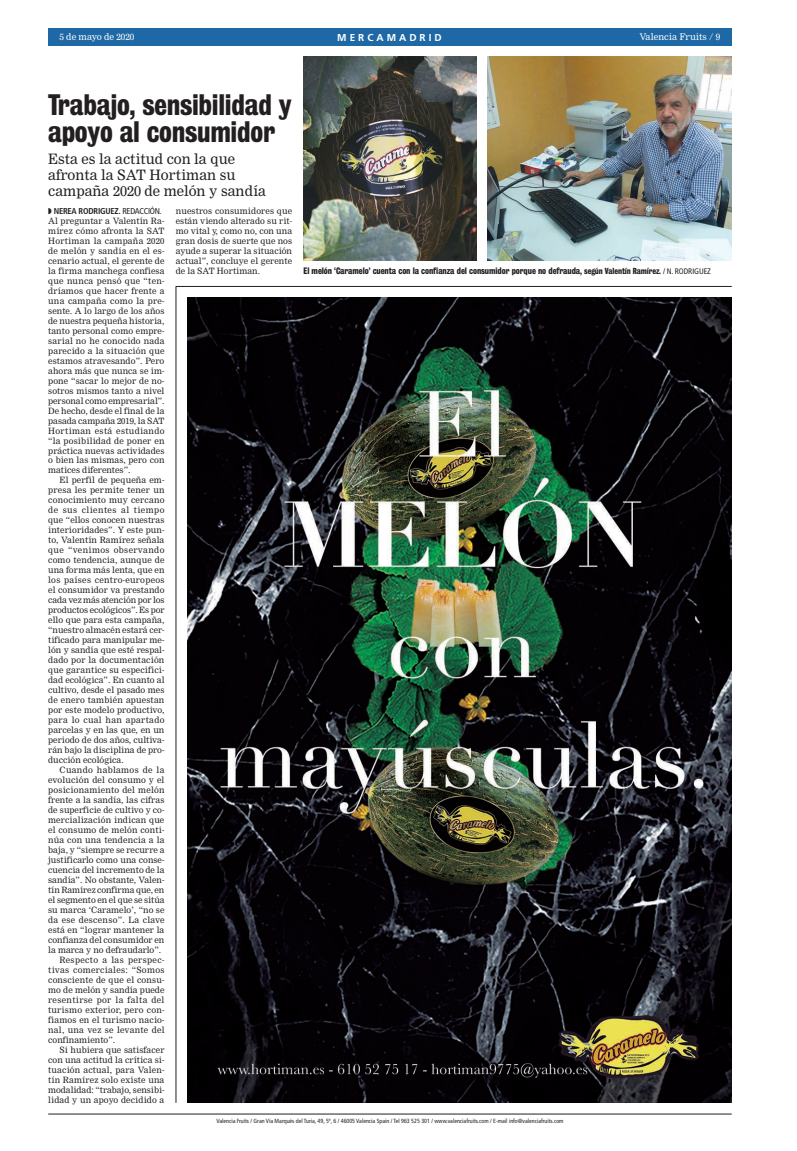
<style>
.page{position:relative;width:797px;height:1151px;background:#fff}
.page>*{position:absolute;margin:0;border:0;box-sizing:border-box;transform-origin:0 0}
.t1{font:27px/27px "Bureau Grot Three Seven";letter-spacing:-.01em;color:#231f20}
.t2{font:14px/16px "Nimrod";color:#231f20}
.t3{font:700 10px "Frutiger";letter-spacing:.3em;color:#fff}
.t4{font:9px "Nimrod";color:#fff}
.t5{font:8.5px/10px "Nimrod";letter-spacing:.01em;color:#231f20;text-align:justify}
.t6{font:8.5px "Bureau Grot Three Seven";letter-spacing:-.01em;color:#231f20}
.t7{font:8.5px "Nimrod";letter-spacing:.04em;color:#231f20}
.t8{font:700 condensed 8.5px "Frutiger";letter-spacing:-.025em;color:#231f20}
.t9{font:8.5px "Nimrod";letter-spacing:-.01em;color:#231f20}
.t10{font:8.5px "Nimrod";letter-spacing:.035em;color:#231f20}
.t11{font:8.5px "Nimrod";letter-spacing:.03em;color:#231f20}
.t12{font:condensed 6px "Frutiger";color:#231f20}
.s1{font-weight:400}
.s2{font-size:8px}
.s3{font-family:"Frutiger";font-stretch:condensed;font-size:8px}
</style>
<div class="page">
<div style="left:48px;top:28px;width:683px;height:17px;background:#1e68a6"></div>
<hr style="left:48px;top:1114px;width:683px;height:1px;background:#231f20">
<img style="left:187px;top:298px;width:544px;height:805px">
<hr style="left:176px;top:286px;width:555px;height:1px;background:#231f20">
<hr style="left:176px;top:286px;width:1px;height:817px;background:#231f20">
<img style="left:303px;top:57px;width:173px;height:204px">
<img style="left:488px;top:57px;width:243px;height:204px">
<p class="t4" style="left:60px;top:32px;width:76px">5 de mayo de 2020</p>
<p class="t3" style="left:337px;top:32px;width:106px">MERCAMADRID</p>
<p class="t4" style="left:639px;top:32px;width:83px">Valencia Fruits / 9</p>
<h1 class="t1" style="left:48px;top:91px;width:245px">Trabajo, sensibilidad y apoyo al consumidor</h1>
<h2 class="t2" style="left:48px;top:151px;width:219px">Esta es la actitud con la que afronta la SAT Hortiman su campaña 2020 de melón y sandía</h2>
<p class="t8" style="left:48px;top:206px;width:115px">◗ NEREA RODRIGUEZ. <span class="s1">REDACCIÓN.</span></p>
<p class="t5" style="left:48px;top:216px;width:118px">Al preguntar a Valentín Ra&shy;mírez cómo afronta la SAT Hortiman la campaña 2020 de melón y sandía en el es&shy;cenario actual, el gerente de la firma manchega confiesa que nunca pensó que “ten&shy;dríamos que hacer frente a una campaña como la pre&shy;sente. A lo largo de los años de nuestra pequeña historia, tanto personal como empre&shy;sarial no he conocido nada parecido a la situación que estamos atravesando”. Pero ahora más que nunca se im&shy;pone “sacar lo mejor de no&shy;sotros mismos tanto a nivel personal como empresarial”.<br>De hecho, desde el final de la pasada campaña 2019, la SAT Hortiman está estudiando “la posibilidad de poner en práctica nuevas actividades o bien las mismas, pero con matices diferentes”.</p>
<p class="t5" style="left:48px;top:475px;width:118px;text-indent:11px">El perfil de pequeña em&shy;presa les permite tener un conocimiento muy cercano de sus clientes al tiempo que “ellos conocen nuestras interioridades”. Y este pun&shy;to, Valentín Ramírez señala que “venimos observando como tendencia, aunque de una forma más lenta, que en los países centro-europeos el consumidor va prestando cada vez más atención por los productos ecológicos”. Es por ello que para esta campaña, “nuestro almacén estará cer&shy;tificado para manipular me&shy;lón y sandía que esté respal&shy;dado por la documentación que garantice su especifici&shy;dad ecológica”. En cuanto al cultivo, desde el pasado mes de enero también apuestan por este modelo productivo, para lo cual han apartado parcelas y en las que, en un periodo de dos años, cultiva&shy;rán bajo la disciplina de pro&shy;ducción ecológica.</p>
<p class="t7" style="left:60px;top:765px;width:106px">Cuando hablamos de la</p>
<p class="t5" style="left:48px;top:775px;width:118px">evolución del consumo y el</p>
<p class="t5" style="left:48px;top:785px;width:118px">posicionamiento del melón</p>
<p class="t5" style="left:48px;top:795px;width:118px">frente a la sandía, las cifras</p>
<p class="t5" style="left:48px;top:805px;width:118px">de superficie de cultivo y co-</p>
<p class="t5" style="left:48px;top:815px;width:118px">mercialización indican que</p>
<p class="t5" style="left:48px;top:825px;width:118px">el consumo de melón conti-</p>
<p class="t5" style="left:48px;top:835px;width:118px">núa con una tendencia a la</p>
<p class="t5" style="left:48px;top:845px;width:118px">baja, y “siempre se recurre a</p>
<p class="t5" style="left:48px;top:855px;width:118px">justificarlo como una conse-</p>
<p class="t5" style="left:48px;top:865px;width:118px">cuencia del incremento de la</p>
<p class="t5" style="left:48px;top:875px;width:118px">sandía”. No obstante, Valen-</p>
<p class="t9" style="left:48px;top:885px;width:118px">tín Ramírez confirma que, en</p>
<p class="t5" style="left:48px;top:895px;width:118px">el segmento en el que se sitúa</p>
<p class="t5" style="left:48px;top:905px;width:118px">su marca ‘Caramelo’, “no se</p>
<p class="t11" style="left:48px;top:915px;width:118px">da ese descenso”. La clave</p>
<p class="t5" style="left:48px;top:925px;width:118px">está en “lograr mantener la</p>
<p class="t5" style="left:48px;top:935px;width:118px">confianza del consumidor en</p>
<p class="t5" style="left:48px;top:945px;width:114px">la marca y no defraudarlo”.</p>
<p class="t7" style="left:60px;top:955px;width:106px">Respecto a las perspec-</p>
<p class="t10" style="left:48px;top:965px;width:118px">tivas comerciales: “Somos</p>
<p class="t5" style="left:48px;top:975px;width:118px">consciente de que el consu-</p>
<p class="t5" style="left:48px;top:985px;width:118px">mo de melón y sandía puede</p>
<p class="t7" style="left:48px;top:995px;width:118px">resentirse por la falta del</p>
<p class="t5" style="left:48px;top:1005px;width:118px">turismo exterior, pero con-</p>
<p class="t5" style="left:48px;top:1015px;width:118px">fiamos en el turismo nacio-</p>
<p class="t5" style="left:48px;top:1025px;width:118px">nal, una vez se levante del</p>
<p class="t5" style="left:48px;top:1035px;width:68px">confinamiento”.</p>
<p class="t5" style="left:60px;top:1045px;width:106px">Si hubiera que satisfacer</p>
<p class="t5" style="left:48px;top:1055px;width:118px">con una actitud la crítica si-</p>
<p class="t5" style="left:48px;top:1065px;width:118px">tuación actual, para Valen-</p>
<p class="t5" style="left:48px;top:1075px;width:118px">tín Ramírez solo existe una</p>
<p class="t5" style="left:48px;top:1085px;width:118px">modalidad: “trabajo, sensibi-</p>
<p class="t5" style="left:48px;top:1095px;width:118px">lidad y un apoyo decidido a</p>
<p class="t5" style="left:176px;top:206px;width:118px">nuestros consumidores que están viendo alterado su rit&shy;mo vital y, como no, con una gran dosis de suerte que nos ayude a superar la situación actual”, concluye el gerente de la SAT Hortiman.</p>
<p class="t6" style="left:303px;top:265px;width:409px">El melón ‘Caramelo’ cuenta con la confianza del consumidor porque no defrauda, <span class="s2">según Valentín Ramírez.</span> <span class="s3">/ N. RODRIGUEZ</span></p>
<p class="t12" style="left:216px;top:1117px;width:349px">Valencia Fruits / Gran Vía Marqués del Turia, 49, 5º, 6 / 46005 Valencia Spain / Tel 963 525 301 / www.valenciafruits.com / E-mail info@valenciafruits.com</p>
</div>
